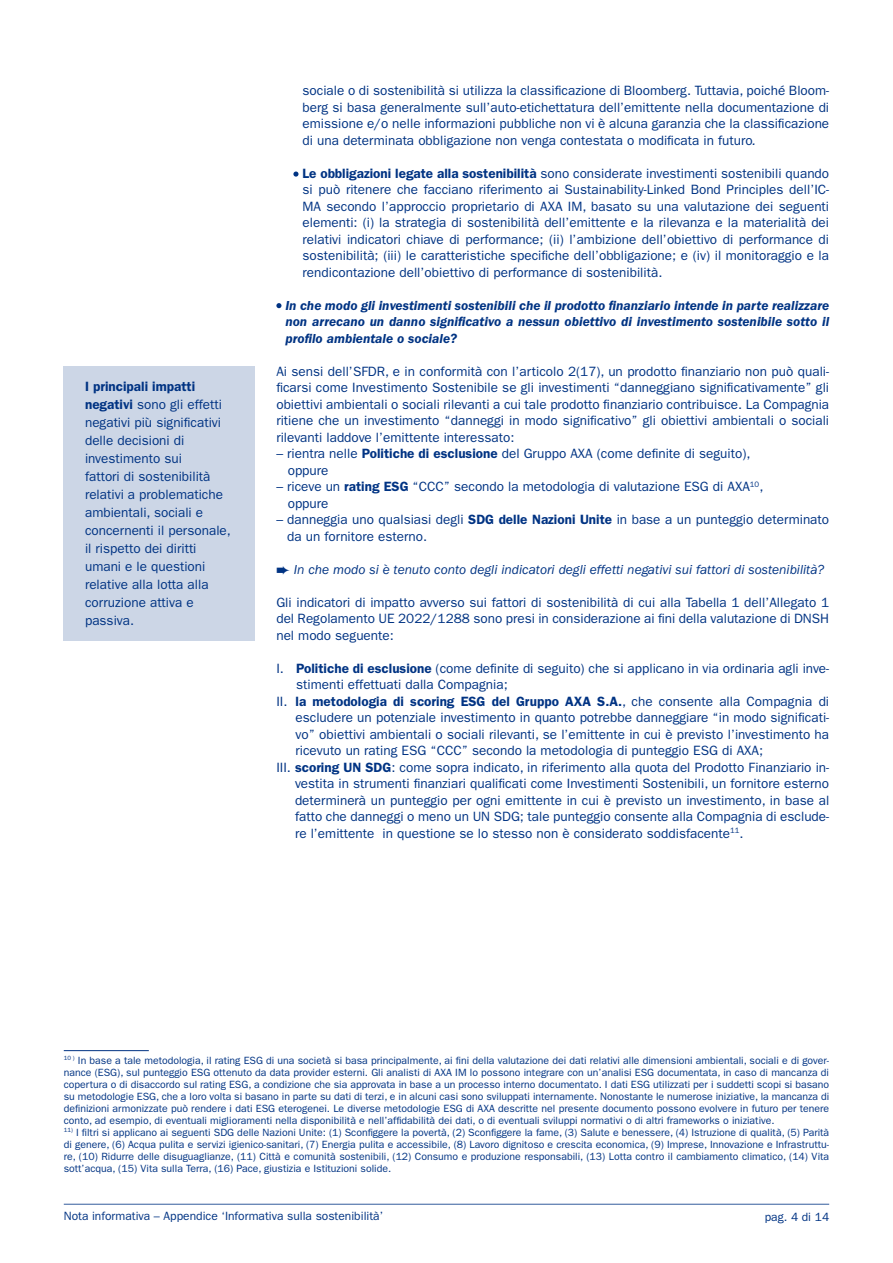
<style>
.page{position:relative;width:893px;height:1263px;background:#fff}
.page>*{position:absolute;margin:0;border:0;box-sizing:border-box;transform-origin:0 0}
.t1{font:13.5px/16.5px "Franklin Gothic";color:#003383;text-align:justify}
.t2{font:italic 600 13.5px/16.5px "Franklin Gothic";color:#003383;text-align:justify}
.t3{font:italic 13.5px "Franklin Gothic";color:#003383}
.t4{font:600 13.5px "Franklin Gothic";color:#003383}
.t5{font:12px "Franklin Gothic";color:#003383}
.t6{font:10.5px/12px "Franklin Gothic";color:#003383;text-align:justify}
.s1{font-weight:600}
.s2{font-style:italic}
.s3{font-weight:400}
</style>
<div class="page">
<hr style="left:64px;top:1204px;width:765px;height:1px;background:#335c9c">
<svg style="left:293px;top:171px;width:5px;height:6px"></svg>
<svg style="left:276px;top:303px;width:5px;height:5px"></svg>
<div style="left:64px;top:366px;width:191px;height:275px;background:#ccd6e6"></div>
<hr style="left:64px;top:1050px;width:85px;height:1px;background:#003383">
<p class="t1" style="left:85px;top:377px;width:147px;line-height:18px;text-align:left"><span class="s1">I principali impatti negativi</span> sono gli effetti negativi più significativi delle decisioni di investimento sui<br>fattori di sostenibilità relativi a problematiche ambientali, sociali e concernenti il personale, il rispetto dei diritti umani e le questioni relative alla lotta alla corruzione attiva e passiva.</p>
<p class="t1" style="left:303px;top:82px;width:528px">sociale o di sostenibilità si utilizza la classificazione di Bloomberg. Tuttavia, poiché Bloom&shy;berg si basa generalmente sull’auto-etichettatura dell’emittente nella documentazione di emissione e/o nelle informazioni pubbliche non vi è alcuna garanzia che la classificazione di una determinata obbligazione non venga contestata o modificata in futuro<span class="s2">.</span></p>
<p class="t1" style="left:303px;top:165px;width:528px"><span class="s1">Le obbligazioni legate alla sostenibilità</span> sono considerate investimenti sostenibili quando si può ritenere che facciano riferimento ai Sustainability-Linked Bond Principles dell’IC-MA secondo l’approccio proprietario di AXA IM, basato su una valutazione dei seguenti elementi: (i) la strategia di sostenibilità dell’emittente e la rilevanza e la materialità dei relativi indicatori chiave di performance; (ii) l’ambizione dell’obiettivo di performance di sostenibilità; (iii) le caratteristiche specifiche dell’obbligazione; e (iv) il monitoraggio e la rendicontazione dell’obiettivo di performance di sostenibilità.</p>
<p class="t2" style="left:285px;top:297px;width:545px">In che modo gli investimenti sostenibili che il prodotto finanziario intende in parte realizzare non arrecano un danno significativo a nessun obiettivo di investimento sostenibile sotto il profilo ambientale o sociale?</p>
<p class="t1" style="left:276px;top:363px;width:554px">Ai sensi dell’SFDR, e in conformità con l’articolo 2(17), un prodotto finanziario non può quali&shy;ficarsi come Investimento Sostenibile se gli investimenti “danneggiano significativamente” gli obiettivi ambientali o sociali rilevanti a cui tale prodotto finanziario contribuisce. La Compagnia ritiene che un investimento “danneggi in modo significativo” gli obiettivi ambientali o sociali rilevanti laddove l’emittente interessato:</p>
<p class="t1" style="left:288px;top:445px;width:464px;text-indent:-11px">– rientra nelle <span class="s1">Politiche di esclusione</span> del Gruppo AXA (come definite di seguito), oppure</p>
<p class="t1" style="left:288px;top:478px;width:477px;text-indent:-11px">– riceve un <span class="s1">rating ESG</span> “CCC” secondo la metodologia di valutazione ESG di AXA<sup>10</sup>, oppure</p>
<p class="t1" style="left:287px;top:511px;width:543px;text-indent:-11px">– danneggia uno qualsiasi degli <span class="s1">SDG delle Nazioni Unite</span> in base a un punteggio determinato da un fornitore esterno.</p>
<p class="t3" style="left:276px;top:562px;width:549px">➔ In che modo si è tenuto conto degli indicatori degli effetti negativi sui fattori di sostenibilità?</p>
<p class="t1" style="left:276px;top:594px;width:554px">Gli indicatori di impatto avverso sui fattori di sostenibilità di cui alla Tabella 1 dell’Allegato 1 del Regolamento UE 2022/1288 sono presi in considerazione ai fini della valutazione di DNSH nel modo seguente:</p>
<p class="t1" style="left:276px;top:660px;width:554px">I. <span class="s1">Politiche di esclusione</span> (come definite di seguito) che si applicano in via ordinaria agli inve-</p>
<p class="t1" style="left:296px;top:676px;width:213px">stimenti effettuati dalla Compagnia;</p>
<p class="t4" style="left:276px;top:693px;width:554px"><span class="s3">II.</span> la metodologia di scoring ESG del Gruppo AXA S.A.<span class="s3">, che consente alla Compagnia di</span></p>
<p class="t1" style="left:296px;top:709px;width:535px">escludere un potenziale investimento in quanto potrebbe danneggiare “in modo significati-</p>
<p class="t1" style="left:296px;top:726px;width:535px">vo” obiettivi ambientali o sociali rilevanti, se l’emittente in cui è previsto l’investimento ha</p>
<p class="t1" style="left:296px;top:742px;width:469px">ricevuto un rating ESG “CCC” secondo la metodologia di punteggio ESG di AXA;</p>
<p class="t1" style="left:276px;top:759px;width:554px">III. <span class="s1">scoring UN SDG</span>: come sopra indicato, in riferimento alla quota del Prodotto Finanziario in-</p>
<p class="t1" style="left:295px;top:775px;width:536px">vestita in strumenti finanziari qualificati come Investimenti Sostenibili, un fornitore esterno</p>
<p class="t1" style="left:295px;top:792px;width:536px">determinerà un punteggio per ogni emittente in cui è previsto un investimento, in base al</p>
<p class="t1" style="left:295px;top:808px;width:536px">fatto che danneggi o meno un UN SDG; tale punteggio consente alla Compagnia di esclude-</p>
<p class="t1" style="left:295px;top:825px;width:450px">re l’emittente in questione se lo stesso non è considerato soddisfacente<sup>11</sup>.</p>
<p class="t6" style="left:64px;top:1054px;width:767px"><sup>10</sup> <sup>)</sup> In base a tale metodologia, il rating ESG di una società si basa principalmente, ai fini della valutazione dei dati relativi alle dimensioni ambientali, sociali e di gover&shy;nance (ESG), sul punteggio ESG ottenuto da data provider esterni. Gli analisti di AXA IM lo possono integrare con un’analisi ESG documentata, in caso di mancanza di copertura o di disaccordo sul rating ESG, a condizione che sia approvata in base a un processo interno documentato. I dati ESG utilizzati per i suddetti scopi si basano su metodologie ESG, che a loro volta si basano in parte su dati di terzi, e in alcuni casi sono sviluppati internamente. Nonostante le numerose iniziative, la mancanza di definizioni armonizzate può rendere i dati ESG eterogenei. Le diverse metodologie ESG di AXA descritte nel presente documento possono evolvere in futuro per tenere conto, ad esempio, di eventuali miglioramenti nella disponibilità e nell’affidabilità dei dati, o di eventuali sviluppi normativi o di altri frameworks o iniziative.</p>
<p class="t6" style="left:64px;top:1126px;width:767px"><sup>11)</sup> I filtri si applicano ai seguenti SDG delle Nazioni Unite: (1) Sconfiggere la povertà, (2) Sconfiggere la fame, (3) Salute e benessere, (4) Istruzione di qualità, (5) Parità di genere, (6) Acqua pulita e servizi igienico-sanitari, (7) Energia pulita e accessibile, (8) Lavoro dignitoso e crescita economica, (9) Imprese, Innovazione e Infrastruttu&shy;re, (10) Ridurre delle disuguaglianze, (11) Città e comunità sostenibili, (12) Consumo e produzione responsabili, (13) Lotta contro il cambiamento climatico, (14) Vita sott’acqua, (15) Vita sulla Terra, (16) Pace, giustizia e Istituzioni solide.</p>
<p class="t5" style="left:64px;top:1209px;width:321px">Nota informativa – Appendice ‘Informativa sulla sostenibilità’</p>
<p class="t5" style="left:765px;top:1210px;width:66px">pag. 4 di 14</p>
</div>
